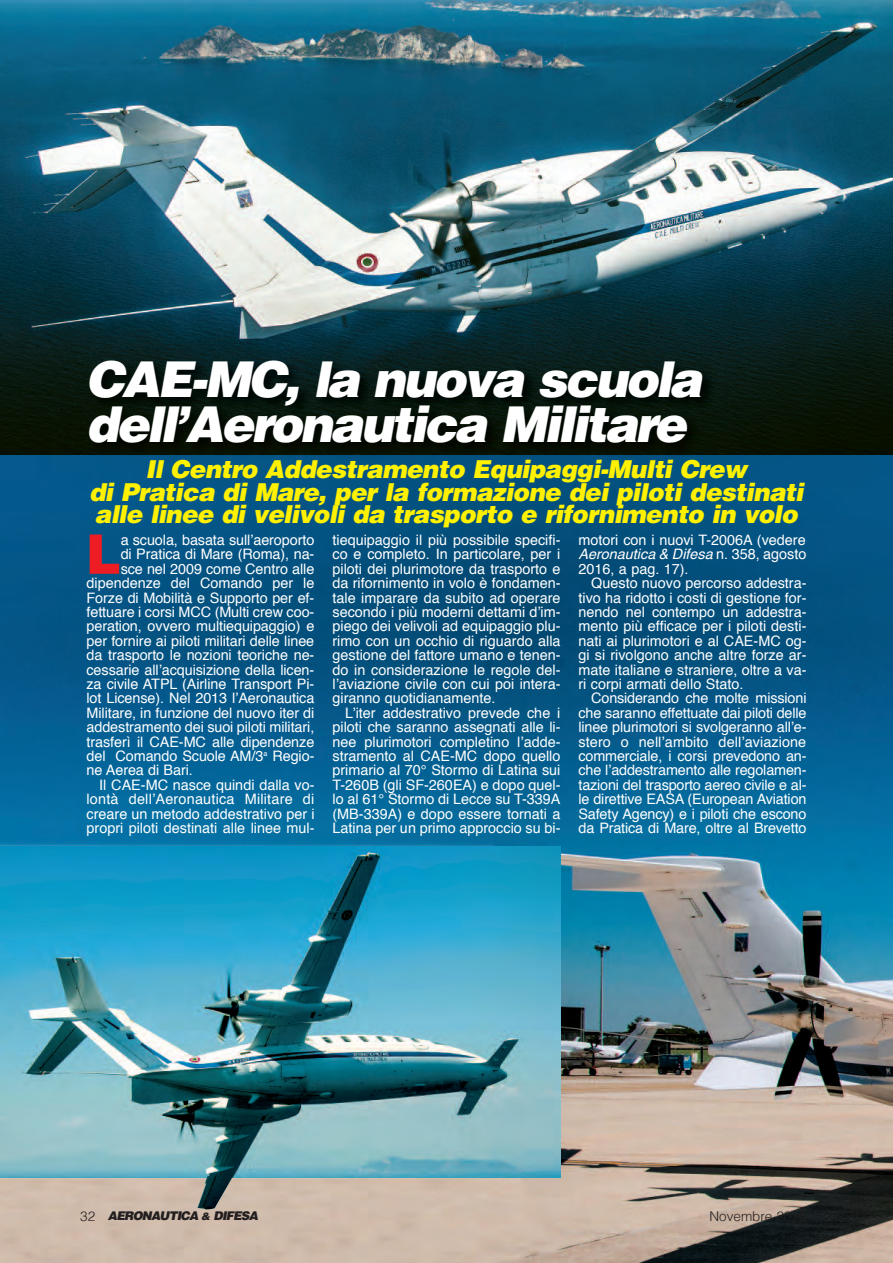
<style>
.page{position:relative;width:893px;height:1263px;background:#fff}
.page>*{position:absolute;margin:0;border:0;box-sizing:border-box;transform-origin:0 0}
.t1{font:900 55.05px "Helvetica Neue LT Std";color:#ee1d23}
.t2{font:italic 900 49.35px/45.3px "Helvetica";letter-spacing:-.055em;color:#fff}
.t3{font:italic 900 24.75px/22.2px "Helvetica";letter-spacing:-.025em;color:#fff101;text-align:center}
.t4{font:14.4px/14.4px "Helvetica";letter-spacing:-.005em;color:#fff;text-align:justify}
.t5{font:14.4px "Helvetica";letter-spacing:.015em;color:#fff}
.t6{font:300 13.5px "Helvetica LT";color:#231f20}
.t7{font:italic 900 12px "Helvetica";letter-spacing:-.065em;color:#231f20}
.s1{font-style:italic}
.s2{font-family:"Helvetica LT";font-weight:300;font-style:normal;font-size:13.5px}
.s3{font-size:10.5px}
</style>
<div class="page">
<img style="left:0;top:454px;width:893px;height:809px">
<img style="left:0;top:0;width:893px;height:454px">
<img style="left:52px;top:346px;width:698px;height:134px">
<img style="left:0;top:846px;width:561px;height:332px">
<img style="left:197px;top:1169px;width:40px;height:40px">
<h2 class="t2" style="left:86px;top:357px;width:618px">CAE-MC, la nuova scuola dell’Aeronautica Militare</h2>
<h3 class="t3" style="left:89px;top:459px;width:716px">Il Centro Addestramento Equipaggi-Multi Crew<br>di Pratica di Mare, per la formazione dei piloti destinati alle linee di velivoli da trasporto e rifornimento in volo</h3>
<h1 class="t1" style="left:87px;top:534px;width:36px">L</h1>
<p class="t4" style="left:121px;top:534px;width:195px">a scuola, basata sull’aeroporto</p>
<p class="t4" style="left:121px;top:548px;width:195px">di Pratica di Mare (Roma), na-</p>
<p class="t4" style="left:121px;top:563px;width:195px">sce nel 2009 come Centro alle</p>
<p class="t4" style="left:87px;top:577px;width:229px">dipendenze del Comando per le</p>
<p class="t4" style="left:87px;top:591px;width:229px">Forze di Mobilità e Supporto per ef-</p>
<p class="t4" style="left:87px;top:606px;width:229px">fettuare i corsi MCC (Multi crew coo-</p>
<p class="t4" style="left:87px;top:620px;width:229px">peration, ovvero multiequipaggio) e</p>
<p class="t4" style="left:87px;top:635px;width:229px">per fornire ai piloti militari delle linee</p>
<p class="t4" style="left:87px;top:649px;width:229px">da trasporto le nozioni teoriche ne-</p>
<p class="t4" style="left:87px;top:663px;width:229px">cessarie all’acquisizione della licen-</p>
<p class="t4" style="left:87px;top:678px;width:229px">za civile ATPL (Airline Transport Pi-</p>
<p class="t4" style="left:87px;top:692px;width:229px">lot License). Nel 2013 l’Aeronautica</p>
<p class="t4" style="left:87px;top:707px;width:229px">Militare, in funzione del nuovo iter di</p>
<p class="t4" style="left:87px;top:721px;width:229px">addestramento dei suoi piloti militari,</p>
<p class="t4" style="left:87px;top:735px;width:229px">trasferì il CAE-MC alle dipendenze</p>
<p class="t4" style="left:87px;top:750px;width:229px">del Comando Scuole AM/3<sup>a</sup> Regio-</p>
<p class="t4" style="left:87px;top:764px;width:108px">ne Aerea di Bari.</p>
<p class="t4" style="left:99px;top:779px;width:217px">Il CAE-MC nasce quindi dalla vo-</p>
<p class="t5" style="left:87px;top:793px;width:229px">lontà dell’Aeronautica Militare di</p>
<p class="t4" style="left:87px;top:807px;width:229px">creare un metodo addestrativo per i</p>
<p class="t4" style="left:87px;top:822px;width:229px">propri piloti destinati alle linee mul-</p>
<p class="t4" style="left:332px;top:534px;width:230px">tiequipaggio il più possibile specifi&shy;co e completo. In particolare, per i piloti dei plurimotore da trasporto e da rifornimento in volo è fondamen&shy;tale imparare da subito ad operare secondo i più moderni dettami d’im&shy;piego dei velivoli ad equipaggio plu&shy;rimo con un occhio di riguardo alla gestione del fattore umano e tenen&shy;do in considerazione le regole del&shy;l’aviazione civile con cui poi intera&shy;giranno quotidianamente.</p>
<p class="t4" style="left:332px;top:707px;width:230px;text-indent:13px">L’iter addestrativo prevede che i piloti che saranno assegnati alle li&shy;nee plurimotori completino l’adde&shy;stramento al CAE-MC dopo quello primario al 70° Stormo di Latina sui T-260B (gli SF-260EA) e dopo quel&shy;lo al 61° Stormo di Lecce su T-339A (MB-339A) e dopo essere tornati a Latina per un primo approccio su bi-</p>
<p class="t4" style="left:578px;top:534px;width:229px">motori con i nuovi T-2006A (vedere <span class="s1">Aeronautica &amp; Difesa</span> n. 358, agosto 2016, a pag. 17).</p>
<p class="t4" style="left:578px;top:577px;width:230px;text-indent:13px">Questo nuovo percorso addestra&shy;tivo ha ridotto i costi di gestione for&shy;nendo nel contempo un addestra&shy;mento più efficace per i piloti desti&shy;nati ai plurimotori e al CAE-MC og&shy;gi si rivolgono anche altre forze ar&shy;mate italiane e straniere, oltre a va&shy;ri corpi armati dello Stato.</p>
<p class="t4" style="left:578px;top:692px;width:230px;text-indent:13px">Considerando che molte missioni che saranno effettuate dai piloti delle linee plurimotori si svolgeranno all’e&shy;stero o nell’ambito dell’aviazione commerciale, i corsi prevedono an&shy;che l’addestramento alle regolamen&shy;tazioni del trasporto aereo civile e al&shy;le direttive EASA (European Aviation Safety Agency) e i piloti che escono da Pratica di Mare, oltre al Brevetto</p>
<p class="t7" style="left:80px;top:1209px;width:179px"><span class="s2">32</span> AERONAUTICA <span class="s3">&amp;</span> DIFESA</p>
<p class="t6" style="left:709px;top:1208px;width:98px">Novembre 2016</p>
</div>
